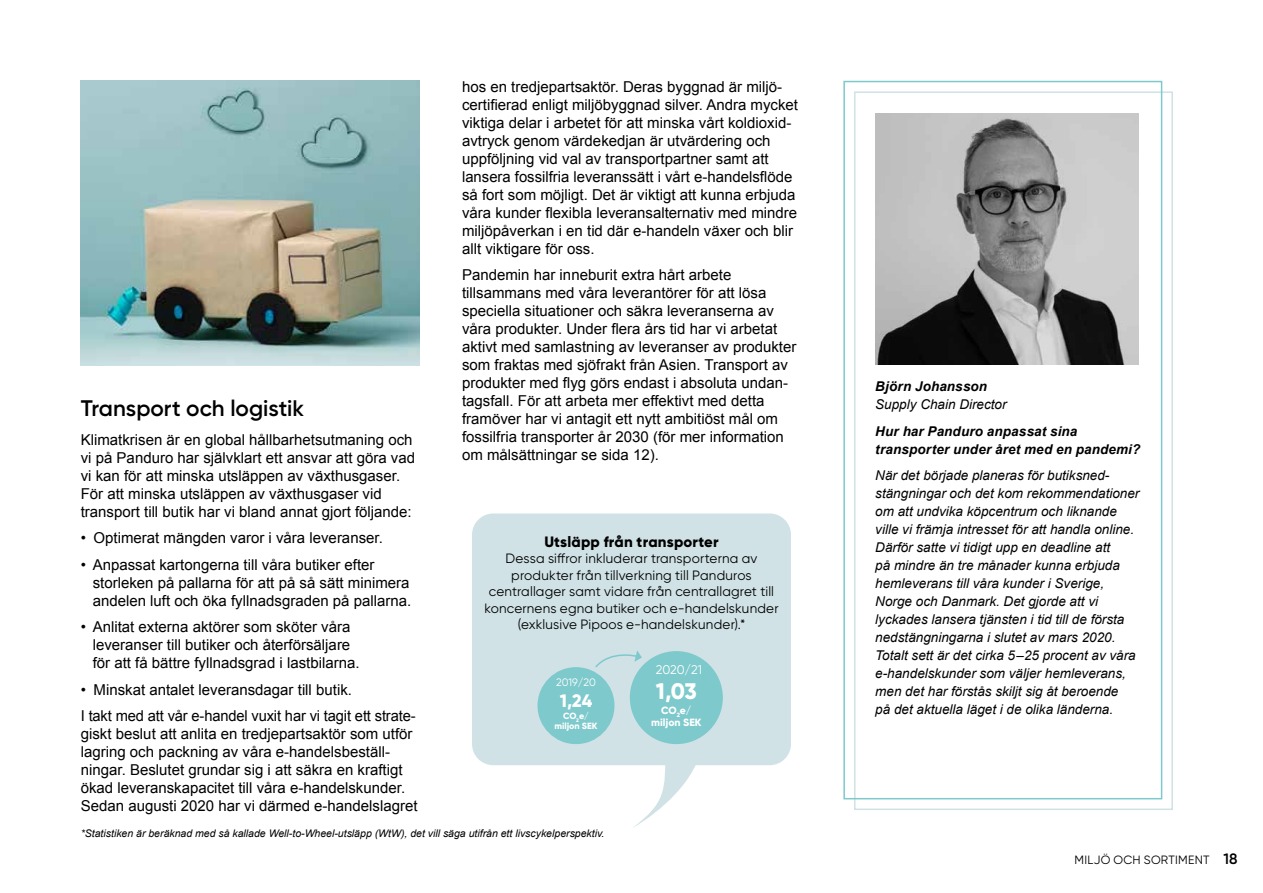
<style>
.page{position:relative;width:1263px;height:893px;background:#fff}
.page>*{position:absolute;margin:0;border:0;box-sizing:border-box;transform-origin:0 0}
.t1{font:600 22.5px "Gilroy";color:#000}
.t2{font:800 22.5px "Gilroy";color:#fff}
.t3{font:800 18px "Gilroy";color:#fff}
.t4{font:15px/18px "Arial";color:#000}
.t5{font:800 15px "Gilroy";letter-spacing:.01em;color:#000}
.t6{font:600 15px "Gilroy";color:#000}
.t7{font:italic 13.5px/18px "Arial";color:#000}
.t8{font:13.5px/16.5px "Gilroy";letter-spacing:.01em;color:#000;text-align:center}
.t9{font:italic 700 13.5px/18px "Arial";letter-spacing:.01em;color:#000}
.t10{font:12.6px "Gilroy";letter-spacing:-.01em;color:#fff}
.t11{font:12px "Gilroy";letter-spacing:.025em;color:#000}
.t12{font:10.8px "Gilroy";letter-spacing:-.01em;color:#fff}
.t13{font:italic 10.5px "Arial";color:#000}
.t14{font:800 10.5px/12px "Gilroy";color:#fff;text-align:center}
.t15{font:800 9px/10.5px "Gilroy";color:#fff;text-align:center}
</style>
<div class="page">
<div style="left:472px;top:513px;width:319px;height:252px;background:#d0e2e6;border-radius:21px"></div>
<svg style="left:632px;top:743px;width:70px;height:84px"></svg>
<div style="left:854px;top:91px;width:319px;height:719px;border:2px solid #d0e2e6"></div>
<div style="left:843px;top:81px;width:319px;height:718px;border:2px solid #7dc9cc"></div>
<img style="left:875px;top:114px;width:264px;height:251px">
<img style="left:81px;top:81px;width:339px;height:285px">
<svg style="left:595px;top:650px;width:47px;height:18px"></svg>
<div style="left:537px;top:667px;width:77px;height:77px;background:#7dc9cc;border-radius:50%"></div>
<div style="left:630px;top:651px;width:93px;height:93px;background:#7dc9cc;border-radius:50%"></div>
<h1 class="t1" style="left:81px;top:394px;width:225px">Transport och logistik</h1>
<p class="t4" style="left:81px;top:431px;width:336px">Klimatkrisen är en global hållbarhetsutmaning och vi på Panduro har självklart ett ansvar att göra vad vi kan för att minska utsläppen av växthusgaser.<br>För att minska utsläppen av växthusgaser vid transport till butik har vi bland annat gjort följande:</p>
<p class="t4" style="left:81px;top:529px;width:304px">• Optimerat mängden varor i våra leveranser.</p>
<p class="t4" style="left:93px;top:556px;width:320px;text-indent:-12px">• Anpassat kartongerna till våra butiker efter storleken på pallarna för att på så sätt minimera andelen luft och öka fyllnadsgraden på pallarna.</p>
<p class="t4" style="left:93px;top:618px;width:268px;text-indent:-12px">• Anlitat externa aktörer som sköter våra leveranser till butiker och återförsäljare för att få bättre fyllnadsgrad i lastbilarna.</p>
<p class="t4" style="left:81px;top:676px;width:336px;line-height:26.5px">• Minskat antalet leveransdagar till butik.<br>I takt med att vår e-handel vuxit har vi tagit ett strate-</p>
<p class="t4" style="left:81px;top:725px;width:338px">giskt beslut att anlita en tredjepartsaktör som utför lagring och packning av våra e-handelsbeställ&shy;ningar. Beslutet grundar sig i att säkra en kraftigt ökad leveranskapacitet till våra e-handelskunder.<br>Sedan augusti 2020 har vi därmed e-handelslagret</p>
<p class="t4" style="left:462px;top:78px;width:337px">hos en tredjepartsaktör. Deras byggnad är miljö&shy;certifierad enligt miljöbyggnad silver. Andra mycket viktiga delar i arbetet för att minska vårt koldioxid&shy;avtryck genom värdekedjan är utvärdering och uppföljning vid val av transportpartner samt att lansera fossilfria leveranssätt i vårt e-handelsflöde så fort som möjligt. Det är viktigt att kunna erbjuda våra kunder flexibla leveransalternativ med mindre miljöpåverkan i en tid där e-handeln växer och blir allt viktigare för oss.</p>
<p class="t4" style="left:462px;top:266px;width:336px">Pandemin har inneburit extra hårt arbete tillsammans med våra leverantörer för att lösa speciella situationer och säkra leveranserna av våra produkter. Under flera års tid har vi arbetat aktivt med samlastning av leveranser av produkter som fraktas med sjöfrakt från Asien. Transport av produkter med flyg görs endast i absoluta undan&shy;tagsfall. För att arbeta mer effektivt med detta framöver har vi antagit ett nytt ambitiöst mål om fossilfria transporter år 2030 (för mer information om målsättningar se sida 12).</p>
<p class="t5" style="left:544px;top:532px;width:176px">Utsläpp från transporter</p>
<p class="t8" style="left:484px;top:550px;width:296px">Dessa siffror inkluderar transporterna av produkter från tillverkning till Panduros centrallager samt vidare från centrallagret till koncernens egna butiker och e-handelskunder (exklusive Pipoos e-handelskunder).*</p>
<p class="t12" style="left:556px;top:676px;width:41px">2019/20</p>
<p class="t3" style="left:560px;top:689px;width:34px">1,24</p>
<p class="t15" style="left:554px;top:710px;width:45px">CO<sub>2</sub>e/ miljon SEK</p>
<p class="t10" style="left:656px;top:662px;width:48px">2020/21</p>
<h1 class="t2" style="left:656px;top:676px;width:42px">1,03</h1>
<p class="t14" style="left:651px;top:704px;width:52px">CO<sub>2</sub>e/ miljon SEK</p>
<p class="t13" style="left:81px;top:826px;width:525px">*Statistiken är beräknad med så kallade Well-to-Wheel-utsläpp (WtW), det vill säga utifrån ett livscykelperspektiv.</p>
<p class="t9" style="left:875px;top:378px;width:113px">Björn Johansson</p>
<p class="t7" style="left:875px;top:395px;width:133px">Supply Chain Director</p>
<p class="t9" style="left:875px;top:422px;width:266px">Hur har Panduro anpassat sina transporter under året med en pandemi?</p>
<p class="t7" style="left:875px;top:466px;width:266px">När det började planeras för butiksned&shy;stängningar och det kom rekommendationer om att undvika köpcentrum och liknande ville vi främja intresset för att handla online.<br>Därför satte vi tidigt upp en deadline att<br>på mindre än tre månader kunna erbjuda hemleverans till våra kunder i Sverige, Norge och Danmark. Det gjorde att vi lyckades lansera tjänsten i tid till de första nedstängningarna i slutet av mars 2020.<br>Totalt sett är det cirka 5–25 procent av våra e-handelskunder som väljer hemleverans, men det har förstås skiljt sig åt beroende<br>på det aktuella läget i de olika länderna.</p>
<p class="t11" style="left:1074px;top:853px;width:137px">MILJÖ OCH SORTIMENT</p>
<p class="t6" style="left:1223px;top:850px;width:15px">18</p>
</div>
